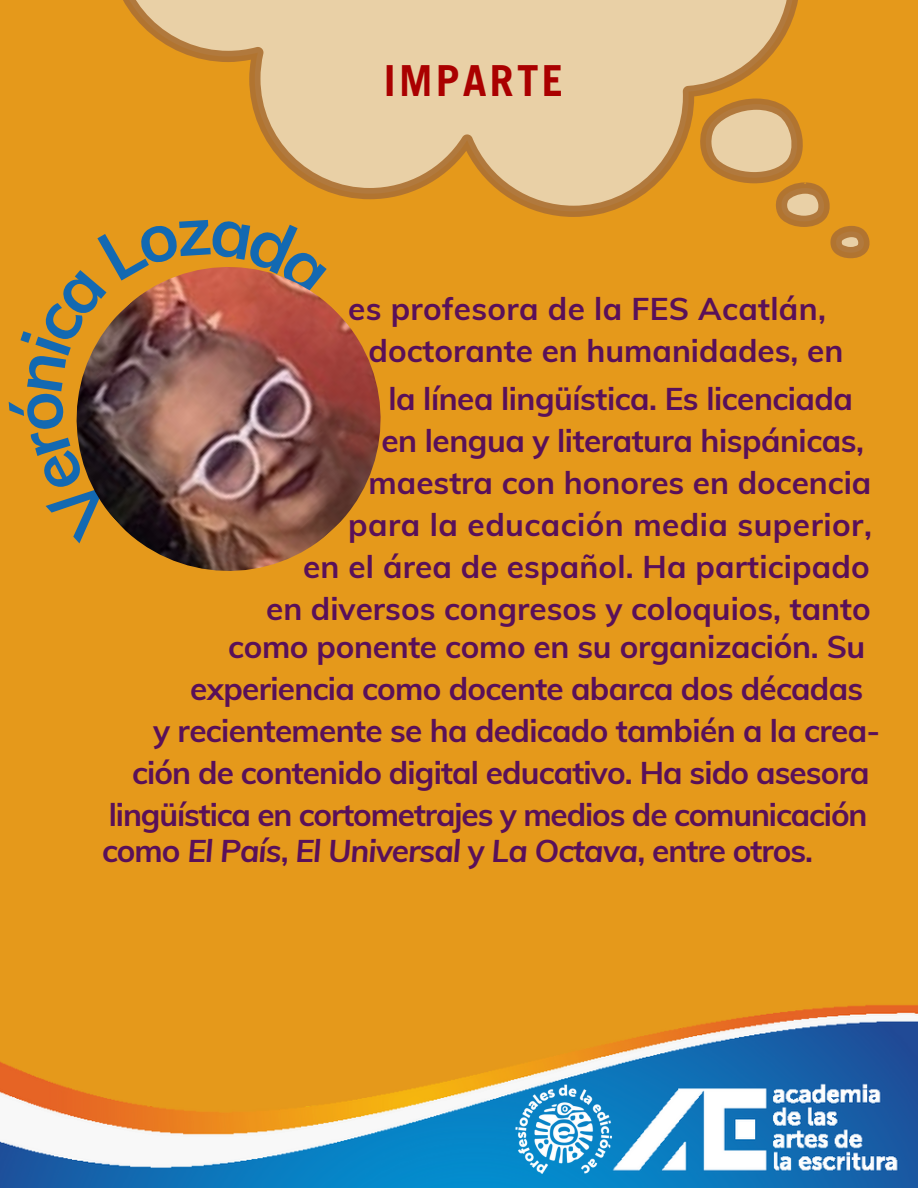
<style>
.page{position:relative;width:918px;height:1188px;background:#e5991b}
.page>*{position:absolute;margin:0;border:0;box-sizing:border-box;transform-origin:0 0}
.t1{font:700 42.9px "Trade Gothic LT Pro";letter-spacing:.075em;color:#a00}
.t2{font:700 31.5px "Muli";letter-spacing:-.015em;color:#591059}
.t3{font:700 31.5px "Muli";letter-spacing:-.035em;color:#591059}
.t4{font:italic 700 31.5px "Muli";letter-spacing:-.03em;color:#591059}
.t5{font:700 31.5px "Muli";letter-spacing:.005em;color:#591059}
.t6{font:700 31.5px "Muli";letter-spacing:.015em;color:#591059}
.t7{font:700 31.5px "Muli";letter-spacing:.01em;color:#591059}
.s1{font-style:normal}
</style>
<div class="page">
<svg style="left:123px;top:0;width:747px;height:258px"></svg>
<img style="left:0;top:1005px;width:918px;height:183px">
<img style="left:142px;top:251px;width:255px;height:320px">
<img style="left:484px;top:1081px;width:148px;height:107px">
<img style="left:76px;top:213px;width:252px;height:331px">
<h2 class="t1" style="left:384px;top:65px;width:181px">IMPARTE</h2>
<p class="t7" style="left:348px;top:288px;width:479px">es profesora de la FES Acatlán,</p>
<p class="t2" style="left:369px;top:331px;width:476px">doctorante en humanidades, en</p>
<p class="t2" style="left:388px;top:378px;width:466px">la línea lingüística. Es licenciada</p>
<p class="t2" style="left:381px;top:420px;width:484px">en lengua y literatura hispánicas,</p>
<p class="t2" style="left:369px;top:463px;width:504px">maestra con honores en docencia</p>
<p class="t6" style="left:348px;top:505px;width:525px">para la educación media superior,</p>
<p class="t5" style="left:303px;top:547px;width:568px">en el área de español. Ha participado</p>
<p class="t2" style="left:266px;top:589px;width:606px">en diversos congresos y coloquios, tanto</p>
<p class="t2" style="left:228px;top:626px;width:639px">como ponente como en su organización. Su</p>
<p class="t2" style="left:190px;top:668px;width:674px">experiencia como docente abarca dos décadas</p>
<p class="t2" style="left:153px;top:711px;width:729px">y recientemente se ha dedicado también a la crea-</p>
<p class="t2" style="left:132px;top:753px;width:739px">ción de contenido digital educativo. Ha sido asesora</p>
<p class="t3" style="left:109px;top:795px;width:760px">lingüística en cortometrajes y medios de comunicación</p>
<p class="t4" style="left:102px;top:831px;width:713px"><span class="s1">como</span> El País<span class="s1">,</span> El Universal <span class="s1">y</span> La Octava<span class="s1">, entre otros.</span></p>
</div>
